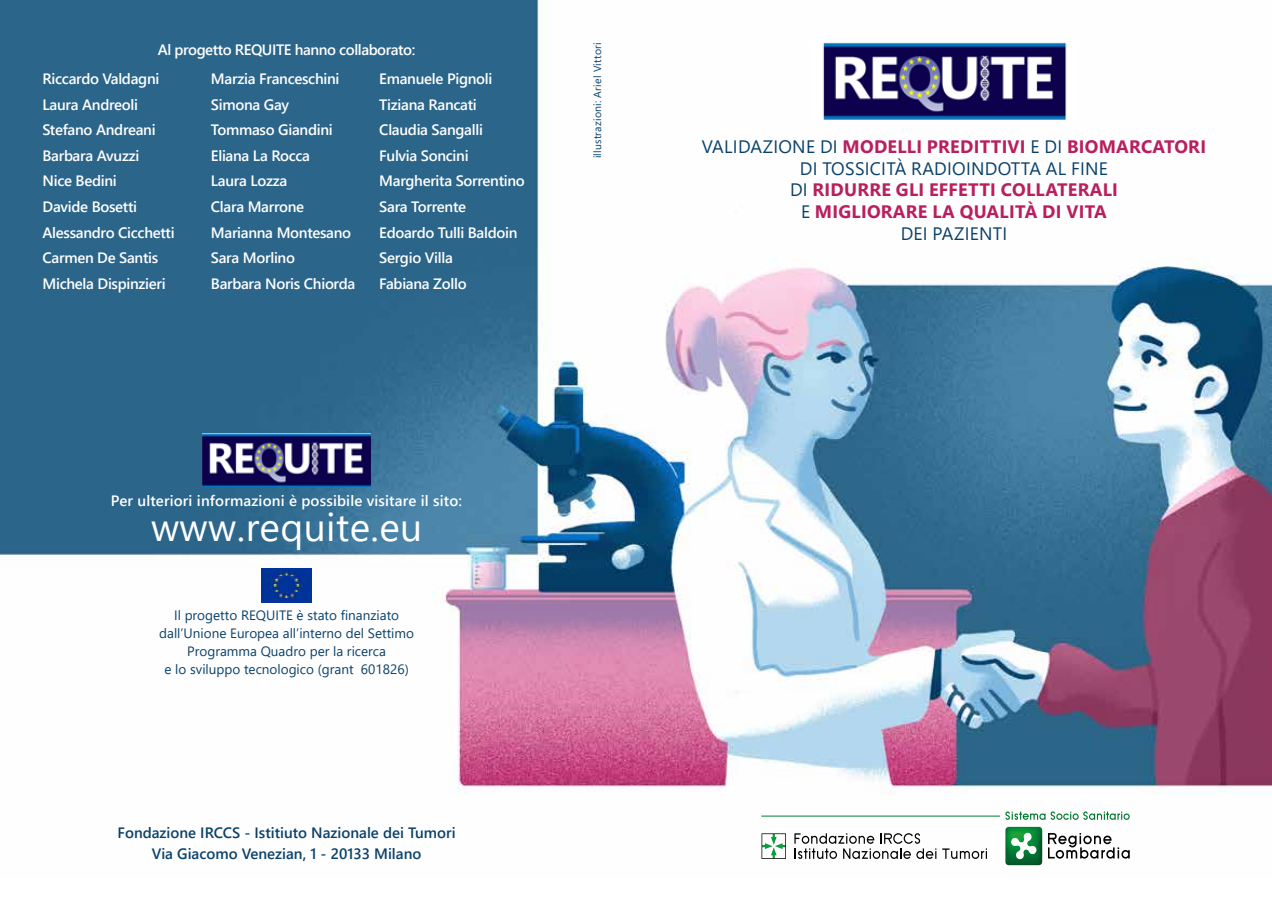
<style>
.page{position:relative;width:1272px;height:902px;background:#fff}
.page>*{position:absolute;margin:0;border:0;box-sizing:border-box;transform-origin:0 0}
.t1{font:39px "Segoe UI";letter-spacing:.01em;color:#fff}
.t2{font:700 18px/21.6px "Segoe UI";letter-spacing:.015em;color:#b91f5e;text-align:center}
.t3{font:600 15px/25.5px "Segoe UI";letter-spacing:-.02em;color:#fff}
.t4{font:600 15px/21px "Segoe UI";color:#0a416a;text-align:center}
.t5{font:600 15px "Segoe UI";letter-spacing:.01em;color:#fff}
.t6{font:13.5px/18px "Segoe UI";color:#0a416a;text-align:center}
.t7{font:10.5px "Segoe UI";letter-spacing:.02em;color:#0a416a}
.s1{font-weight:400;color:#0a416a}
</style>
<div class="page">
<img style="left:0;top:0;width:1271px;height:866px">
<img style="left:261px;top:569px;width:51px;height:33px">
<img style="left:811px;top:43px;width:266px;height:76px">
<img style="left:202px;top:434px;width:169px;height:52px">
<svg style="left:1005px;top:811px;width:124px;height:8px"></svg>
<svg style="left:1005px;top:826px;width:124px;height:39px"></svg>
<hr style="left:761px;top:815px;width:239px;height:1px;background:#078138">
<svg style="left:794px;top:833px;width:142px;height:25px"></svg>
<svg style="left:942px;top:848px;width:44px;height:10px"></svg>
<svg style="left:761px;top:833px;width:25px;height:25px"></svg>
<p class="t3" style="left:158px;top:35px;width:259px">Al progetto REQUITE hanno collaborato:</p>
<p class="t3" style="left:43px;top:65px;width:134px">Riccardo Valdagni<br>Laura Andreoli<br>Stefano Andreani<br>Barbara Avuzzi<br>Nice Bedini<br>Davide Bosetti<br>Alessandro Cicchetti<br>Carmen De Santis<br>Michela Dispinzieri</p>
<p class="t3" style="left:211px;top:65px;width:146px">Marzia Franceschini<br>Simona Gay<br>Tommaso Giandini<br>Eliana La Rocca<br>Laura Lozza<br>Clara Marrone<br>Marianna Montesano<br>Sara Morlino<br>Barbara Noris Chiorda</p>
<p class="t3" style="left:379px;top:65px;width:147px">Emanuele Pignoli<br>Tiziana Rancati<br>Claudia Sangalli<br>Fulvia Soncini<br>Margherita Sorrentino<br>Sara Torrente<br>Edoardo Tulli Baldoin<br>Sergio Villa<br>Fabiana Zollo</p>
<p class="t7" style="left:587px;top:158px;width:117px;rotate:-90deg">illustrazioni: Ariel Vittori</p>
<p class="t5" style="left:111px;top:486px;width:352px">Per ulteriori informazioni è possibile visitare il sito:</p>
<h1 class="t1" style="left:151px;top:490px;width:273px">www.requite.eu</h1>
<p class="t6" style="left:159px;top:604px;width:256px">Il progetto REQUITE è stato finanziato dall’Unione Europea all’interno del Settimo Programma Quadro per la ricerca<br>e lo sviluppo tecnologico (grant 601826)</p>
<p class="t4" style="left:117px;top:820px;width:340px">Fondazione IRCCS - Istitiuto Nazionale dei Tumori<br>Via Giacomo Venezian, 1 - 20133 Milano</p>
<p class="t2" style="left:702px;top:134px;width:505px"><span class="s1">VALIDAZIONE DI</span> MODELLI PREDITTIVI <span class="s1">E DI</span> BIOMARCATORI <span class="s1">DI TOSSICITÀ RADIOINDOTTA AL FINE<br>DI</span> RIDURRE GLI EFFETTI COLLATERALI<br><span class="s1">E</span> MIGLIORARE LA QUALITÀ DI VITA<br><span class="s1">DEI PAZIENTI</span></p>
</div>
